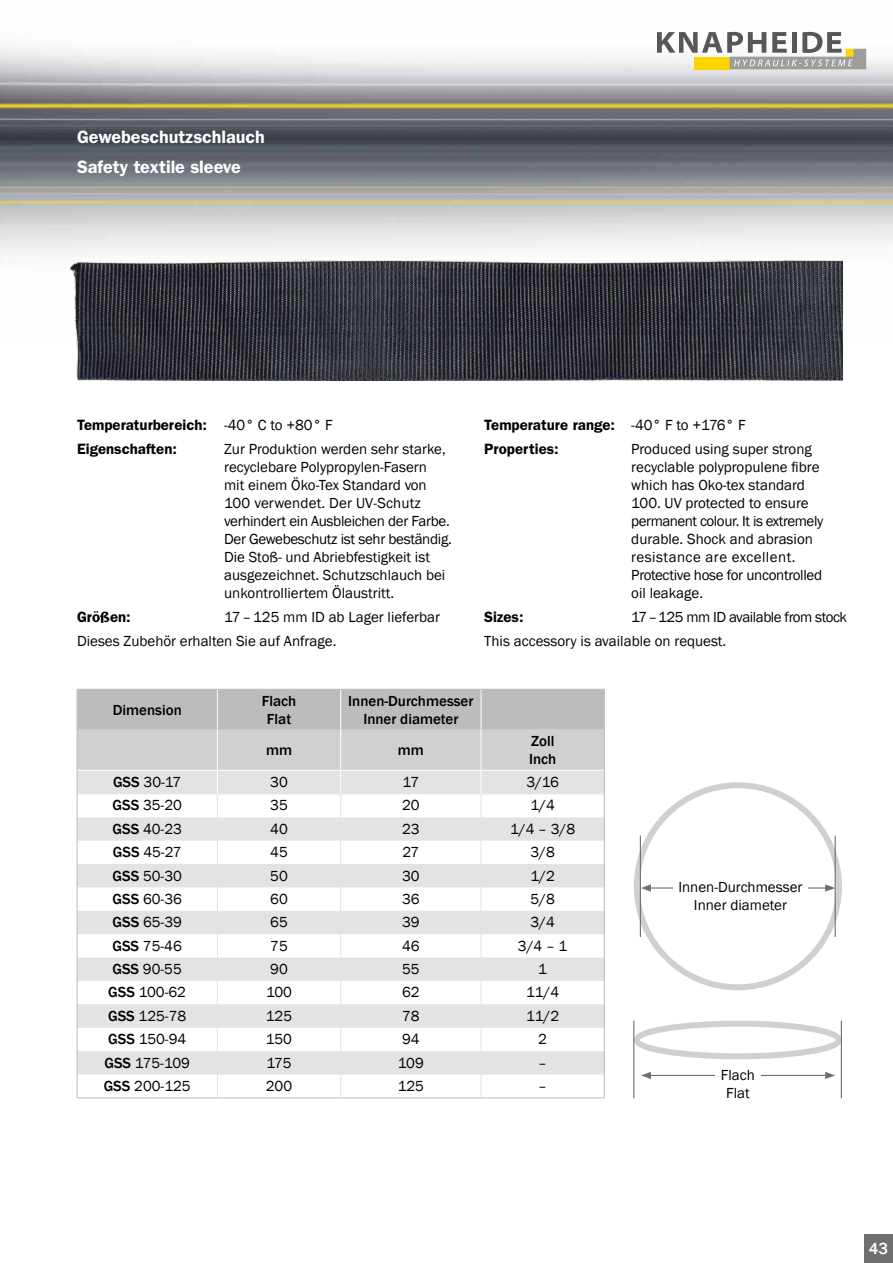
<style>
.page{position:relative;width:893px;height:1263px;background:#fff}
.page>*{position:absolute;margin:0;border:0;box-sizing:border-box;transform-origin:0 0}
.t1{font:600 18px/30px "Franklin Gothic";letter-spacing:-.005em;color:#fff}
.t2{font:500 16.5px "Franklin Gothic";color:#fff}
.t3{font:15px/18px "Franklin Gothic";color:#000}
.t4{font:600 15px/24px "Franklin Gothic";color:#000}
.t5{font:500 15px/18px "Franklin Gothic";color:#000;text-align:center}
.s1{font-weight:400}
.s2{font-weight:500}
</style>
<div class="page">
<div style="left:864px;top:1234px;width:29px;height:29px;background:#706f6f"></div>
<img style="left:0;top:31px;width:893px;height:309px">
<svg style="left:657px;top:32px;width:209px;height:37px"></svg>
<hr style="left:77px;top:1097px;width:140px;height:1px;background:#bcbcbc">
<hr style="left:217px;top:1097px;width:124px;height:1px;background:#bcbcbc">
<hr style="left:341px;top:1097px;width:140px;height:1px;background:#bcbcbc">
<hr style="left:481px;top:1097px;width:124px;height:1px;background:#bcbcbc">
<svg style="left:77px;top:689px;width:528px;height:408px"></svg>
<hr style="left:604px;top:730px;width:1px;height:40px;background:#bcbcbc">
<hr style="left:604px;top:690px;width:1px;height:40px;background:#bcbcbc">
<div style="left:634px;top:782px;width:208px;height:208px;border:6px solid #d0d0d0;border-radius:50%"></div>
<div style="left:634px;top:1021px;width:208px;height:38px;border:6px solid #d0d0d0;border-radius:50%"></div>
<hr style="left:835px;top:836px;width:1px;height:101px;background:#706f6f">
<hr style="left:841px;top:1021px;width:1px;height:77px;background:#706f6f">
<hr style="left:640px;top:835px;width:1px;height:102px;background:#706f6f">
<hr style="left:633px;top:1021px;width:1px;height:77px;background:#706f6f">
<hr style="left:649px;top:887px;width:178px;height:1px;background:#706f6f">
<svg style="left:641px;top:884px;width:10px;height:8px"></svg>
<svg style="left:825px;top:884px;width:10px;height:8px"></svg>
<hr style="left:649px;top:1075px;width:178px;height:1px;background:#706f6f">
<svg style="left:641px;top:1072px;width:10px;height:7px"></svg>
<svg style="left:825px;top:1072px;width:10px;height:7px"></svg>
<div style="left:673px;top:881px;width:135px;height:28px;background:#fff"></div>
<div style="left:715px;top:1070px;width:46px;height:28px;background:#fff"></div>
<img style="left:66px;top:257px;width:776px;height:123px">
<p class="t1" style="left:77px;top:121px;width:189px">Gewebeschutzschlauch<br>Safety textile sleeve</p>
<p class="t4" style="left:77px;top:412px;width:257px">Temperaturbereich: <span class="s1">-40° C to +80° F<br></span>Eigenschaften:</p>
<p class="t3" style="left:224px;top:441px;width:229px">Zur Produktion werden sehr starke, recyclebare Polypropylen-Fasern<br>mit einem Öko-Tex Standard von 100 verwendet. Der UV-Schutz verhindert ein Ausbleichen der Farbe.<br>Der Gewebeschutz ist sehr beständig.<br>Die Stoß- und Abriebfestigkeit ist ausgezeichnet. Schutzschlauch bei unkontrolliertem Ölaustritt.</p>
<p class="t4" style="left:484px;top:412px;width:263px">Temperature range: <span class="s1">-40° F to +176° F<br></span>Properties:</p>
<p class="t3" style="left:631px;top:441px;width:193px">Produced using super strong recyclable polypropulene i bre which has Oko-tex standard<br>100. UV protected to ensure permanent colour. It is extremely durable. Shock and abrasion resistance are excellent.<br>Protective hose for uncontrolled oil leakage.</p>
<p class="t4" style="left:77px;top:604px;width:55px">Größen:</p>
<p class="t3" style="left:77px;top:606px;width:365px;line-height:24px;text-indent:147px">17 – 125 mm ID ab Lager lieferbar<br>Dieses Zubehör erhalten Sie auf Anfrage.</p>
<p class="t4" style="left:484px;top:604px;width:41px">Sizes:</p>
<p class="t3" style="left:484px;top:606px;width:364px;line-height:24px;text-indent:147px">17 – 125 mm ID available from stock<br>This accessory is available on request.</p>
<p class="t5" style="left:113px;top:701px;width:71px">Dimension</p>
<p class="t5" style="left:262px;top:692px;width:36px">Flach<br>Flat</p>
<p class="t5" style="left:348px;top:692px;width:127px">Innen-Durchmesser<br>Inner diameter</p>
<p class="t5" style="left:266px;top:742px;width:28px">mm</p>
<p class="t5" style="left:398px;top:742px;width:28px">mm</p>
<p class="t5" style="left:529px;top:733px;width:29px;text-align:left">Zoll<br>Inch</p>
<p class="t3" style="left:113px;top:774px;width:70px"><span class="s2">GSS</span> 30-17</p>
<p class="t3" style="left:270px;top:774px;width:19px">30</p>
<p class="t3" style="left:403px;top:774px;width:18px">17</p>
<p class="t3" style="left:526px;top:774px;width:34px">3/16</p>
<p class="t3" style="left:112px;top:797px;width:71px"><span class="s2">GSS</span> 35-20</p>
<p class="t3" style="left:270px;top:797px;width:19px">35</p>
<p class="t3" style="left:402px;top:797px;width:19px">20</p>
<p class="t3" style="left:530px;top:797px;width:26px">1/4</p>
<p class="t3" style="left:112px;top:820px;width:71px"><span class="s2">GSS</span> 40-23</p>
<p class="t3" style="left:270px;top:820px;width:19px">40</p>
<p class="t3" style="left:402px;top:820px;width:19px">23</p>
<p class="t3" style="left:510px;top:820px;width:67px">1/4 – 3/8</p>
<p class="t3" style="left:113px;top:844px;width:70px"><span class="s2">GSS</span> 45-27</p>
<p class="t3" style="left:270px;top:844px;width:19px">45</p>
<p class="t3" style="left:402px;top:844px;width:18px">27</p>
<p class="t3" style="left:530px;top:844px;width:26px">3/8</p>
<p class="t3" style="left:112px;top:867px;width:71px"><span class="s2">GSS</span> 50-30</p>
<p class="t3" style="left:270px;top:867px;width:19px">50</p>
<p class="t3" style="left:402px;top:867px;width:19px">30</p>
<p class="t3" style="left:530px;top:867px;width:26px">1/2</p>
<p class="t3" style="left:112px;top:891px;width:71px"><span class="s2">GSS</span> 60-36</p>
<p class="t3" style="left:270px;top:891px;width:19px">60</p>
<p class="t3" style="left:402px;top:891px;width:19px">36</p>
<p class="t3" style="left:530px;top:891px;width:26px">5/8</p>
<p class="t3" style="left:112px;top:914px;width:71px"><span class="s2">GSS</span> 65-39</p>
<p class="t3" style="left:270px;top:914px;width:19px">65</p>
<p class="t3" style="left:402px;top:914px;width:19px">39</p>
<p class="t3" style="left:530px;top:914px;width:26px">3/4</p>
<p class="t3" style="left:112px;top:937px;width:71px"><span class="s2">GSS</span> 75-46</p>
<p class="t3" style="left:270px;top:937px;width:19px">75</p>
<p class="t3" style="left:402px;top:937px;width:19px">46</p>
<p class="t3" style="left:518px;top:937px;width:51px">3/4 – 1</p>
<p class="t3" style="left:112px;top:961px;width:71px"><span class="s2">GSS</span> 90-55</p>
<p class="t3" style="left:270px;top:961px;width:19px">90</p>
<p class="t3" style="left:402px;top:961px;width:19px">55</p>
<p class="t3" style="left:538px;top:961px;width:10px">1</p>
<p class="t3" style="left:108px;top:984px;width:79px"><span class="s2">GSS</span> 100-62</p>
<p class="t3" style="left:266px;top:984px;width:27px">100</p>
<p class="t3" style="left:402px;top:984px;width:19px">62</p>
<p class="t3" style="left:526px;top:984px;width:34px">11/4</p>
<p class="t3" style="left:108px;top:1007px;width:80px"><span class="s2">GSS</span> 125-78</p>
<p class="t3" style="left:266px;top:1007px;width:28px">125</p>
<p class="t3" style="left:402px;top:1007px;width:19px">78</p>
<p class="t3" style="left:526px;top:1007px;width:34px">11/2</p>
<p class="t3" style="left:108px;top:1031px;width:79px"><span class="s2">GSS</span> 150-94</p>
<p class="t3" style="left:266px;top:1031px;width:28px">150</p>
<p class="t3" style="left:402px;top:1031px;width:19px">94</p>
<p class="t3" style="left:538px;top:1031px;width:10px">2</p>
<p class="t3" style="left:104px;top:1054px;width:87px"><span class="s2">GSS</span> 175-109</p>
<p class="t3" style="left:266px;top:1054px;width:27px">175</p>
<p class="t3" style="left:398px;top:1054px;width:27px">109</p>
<p class="t3" style="left:538px;top:1054px;width:10px">–</p>
<p class="t3" style="left:104px;top:1078px;width:89px"><span class="s2">GSS</span> 200-125</p>
<p class="t3" style="left:266px;top:1078px;width:28px">200</p>
<p class="t3" style="left:398px;top:1078px;width:28px">125</p>
<p class="t3" style="left:538px;top:1078px;width:10px">–</p>
<p class="t3" style="left:678px;top:878px;width:126px;text-align:center">Innen-Durchmesser<br>Inner diameter</p>
<p class="t3" style="left:721px;top:1067px;width:36px;text-align:center">Flach<br>Flat</p>
<p class="t2" style="left:869px;top:1242px;width:21px">43</p>
</div>
